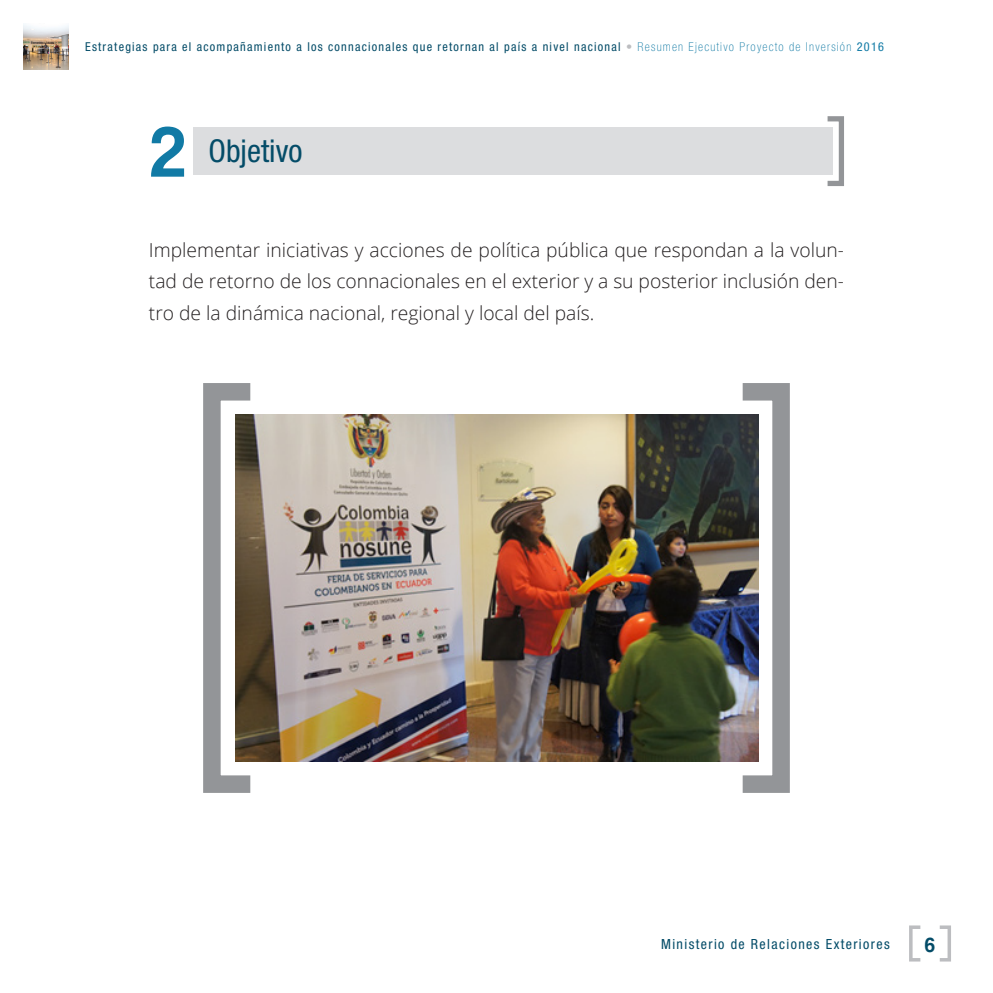
<style>
.page{position:relative;width:993px;height:993px;background:#fff}
.page>*{position:absolute;margin:0;border:0;box-sizing:border-box;transform-origin:0 0}
.t1{font:72.98px "Coolvetica Rg";color:#117aa5}
.t2{font:condensed 31.5px "Helvetica Neue LT Std";color:#044c68}
.t3{font:21px "Coolvetica Rg";color:#044c68}
.t4{font:300 19.25px/31.5px "Open Sans";color:#231f20;text-align:justify}
.t5{font:condensed 14px "Helvetica Neue LT Std";letter-spacing:.1em;color:#044c68}
.t6{font:condensed 12.25px "Helvetica Neue LT Std";letter-spacing:.1em;color:#044c68}
.s1{color:#bcbdc0}
.s2{font-weight:100;color:#117aa5}
.s3{color:#117aa5}
</style>
<div class="page">
<div style="left:937px;top:925px;width:13px;height:36px;border:4px solid #bcbdc0"></div>
<div style="left:908px;top:925px;width:13px;height:36px;border:4px solid #bcbdc0"></div>
<img style="left:23px;top:24px;width:46px;height:46px">
<div style="left:193px;top:127px;width:639px;height:48px;background:#dcdddf"></div>
<div style="left:824px;top:116px;width:19px;height:70px;border:5px solid #939598"></div>
<div style="left:203px;top:383px;width:56px;height:409px;border:18px solid #939598"></div>
<div style="left:733px;top:383px;width:56px;height:409px;border:18px solid #939598"></div>
<img style="left:235px;top:414px;width:523px;height:347px">
<p class="t6" style="left:85px;top:39px;width:800px">Estrategias para el acompañamiento a los connacionales que retornan al país a nivel nacional <span class="s1">•</span> <span class="s2">Resumen Ejecutivo Proyecto de Inversión</span> <span class="s3">2016</span></p>
<h1 class="t1" style="left:151px;top:109px;width:35px">2</h1>
<h2 class="t2" style="left:208px;top:133px;width:95px">Objetivo</h2>
<p class="t4" style="left:149px;top:233px;width:696px">Implementar iniciativas y acciones de política pública que respondan a la volun&shy;tad de retorno de los connacionales en el exterior y a su posterior inclusión den&shy;tro de la dinámica nacional, regional y local del país.</p>
<p class="t5" style="left:660px;top:935px;width:230px">Ministerio de Relaciones Exteriores</p>
<p class="t3" style="left:924px;top:931px;width:12px">6</p>
</div>
